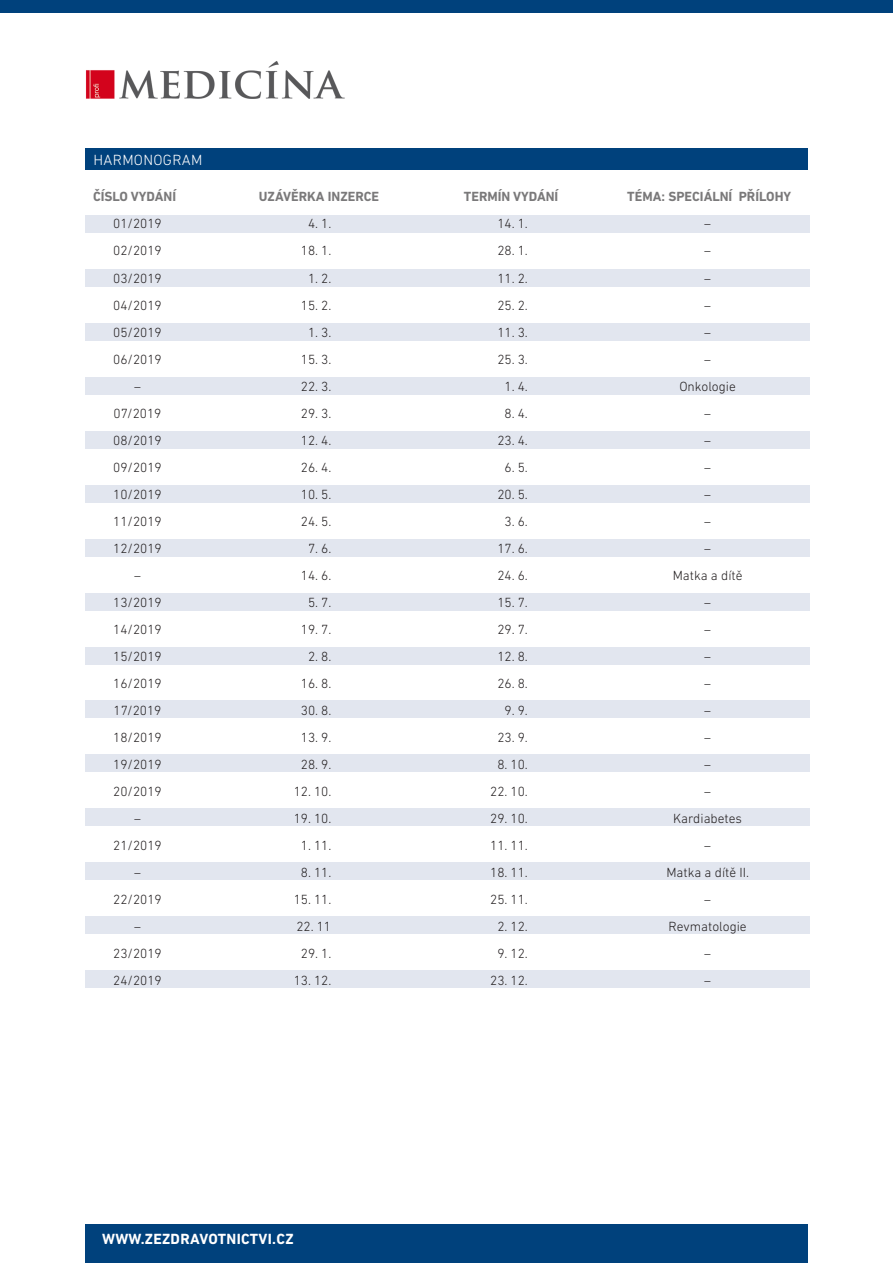
<style>
.page{position:relative;width:893px;height:1263px;background:#fff}
.page>*{position:absolute;margin:0;border:0;box-sizing:border-box;transform-origin:0 0}
.sekce_hlavicka_verza{font:700 15px "DIN Next LT Pro";letter-spacing:.02em;color:#fff}
.sekce_hlavicka_verza-2{font:300 15px "DIN Next LT Pro";letter-spacing:.02em;color:#fff}
.tabulka_text{font:300 13.5px "DIN Next LT Pro";color:#231f20}
.tabulka_hlavicka{font:700 13.5px "DIN Next LT Pro";color:#7a797a}
</style>
<div class="page">
<div style="left:85px;top:149px;width:723px;height:21px;background:#00417c"></div>
<div style="left:85px;top:216px;width:724px;height:17px;background:#e2e6ef"></div>
<div style="left:85px;top:431px;width:724px;height:17px;background:#e2e6ef"></div>
<div style="left:85px;top:701px;width:724px;height:17px;background:#e2e6ef"></div>
<div style="left:85px;top:917px;width:724px;height:17px;background:#e2e6ef"></div>
<div style="left:85px;top:269px;width:724px;height:18px;background:#e2e6ef"></div>
<div style="left:85px;top:485px;width:724px;height:17px;background:#e2e6ef"></div>
<div style="left:85px;top:755px;width:724px;height:17px;background:#e2e6ef"></div>
<div style="left:85px;top:971px;width:724px;height:17px;background:#e2e6ef"></div>
<div style="left:85px;top:323px;width:724px;height:17px;background:#e2e6ef"></div>
<div style="left:85px;top:539px;width:724px;height:17px;background:#e2e6ef"></div>
<div style="left:85px;top:593px;width:724px;height:17px;background:#e2e6ef"></div>
<div style="left:85px;top:809px;width:724px;height:17px;background:#e2e6ef"></div>
<div style="left:85px;top:377px;width:724px;height:17px;background:#e2e6ef"></div>
<div style="left:85px;top:647px;width:724px;height:17px;background:#e2e6ef"></div>
<div style="left:85px;top:863px;width:724px;height:17px;background:#e2e6ef"></div>
<div style="left:85px;top:1225px;width:723px;height:38px;background:#00417c"></div>
<div style="left:0;top:0;width:893px;height:13px;background:#00417c"></div>
<img style="left:86px;top:61px;width:259px;height:38px">
<p class="sekce_hlavicka_verza-2" style="left:94px;top:151px;width:110px">HARMONOGRAM</p>
<p class="tabulka_hlavicka" style="left:93px;top:189px;width:85px">ČÍSLO VYDÁNÍ</p>
<p class="tabulka_hlavicka" style="left:259px;top:189px;width:122px">UZÁVĚRKA INZERCE</p>
<p class="tabulka_hlavicka" style="left:464px;top:189px;width:96px">TERMÍN VYDÁNÍ</p>
<p class="tabulka_hlavicka" style="left:627px;top:189px;width:165px">TÉMA: SPECIÁLNÍ PŘÍLOHY</p>
<p class="tabulka_text" style="left:113px;top:216px;width:50px">01/2019</p>
<p class="tabulka_text" style="left:308px;top:216px;width:25px">4. 1.</p>
<p class="tabulka_text" style="left:497px;top:216px;width:32px">14. 1.</p>
<p class="tabulka_text" style="left:704px;top:216px;width:8px">–</p>
<p class="tabulka_text" style="left:113px;top:243px;width:50px">02/2019</p>
<p class="tabulka_text" style="left:301px;top:243px;width:32px">18. 1.</p>
<p class="tabulka_text" style="left:497px;top:243px;width:32px">28. 1.</p>
<p class="tabulka_text" style="left:704px;top:243px;width:8px">–</p>
<p class="tabulka_text" style="left:113px;top:270px;width:50px">03/2019</p>
<p class="tabulka_text" style="left:308px;top:270px;width:25px">1. 2.</p>
<p class="tabulka_text" style="left:497px;top:270px;width:32px">11. 2.</p>
<p class="tabulka_text" style="left:704px;top:270px;width:8px">–</p>
<p class="tabulka_text" style="left:113px;top:297px;width:50px">04/2019</p>
<p class="tabulka_text" style="left:301px;top:297px;width:32px">15. 2.</p>
<p class="tabulka_text" style="left:497px;top:297px;width:32px">25. 2.</p>
<p class="tabulka_text" style="left:704px;top:297px;width:8px">–</p>
<p class="tabulka_text" style="left:113px;top:324px;width:50px">05/2019</p>
<p class="tabulka_text" style="left:308px;top:324px;width:25px">1. 3.</p>
<p class="tabulka_text" style="left:497px;top:324px;width:32px">11. 3.</p>
<p class="tabulka_text" style="left:704px;top:324px;width:8px">–</p>
<p class="tabulka_text" style="left:113px;top:351px;width:50px">06/2019</p>
<p class="tabulka_text" style="left:301px;top:351px;width:32px">15. 3.</p>
<p class="tabulka_text" style="left:497px;top:351px;width:32px">25. 3.</p>
<p class="tabulka_text" style="left:704px;top:351px;width:8px">–</p>
<p class="tabulka_text" style="left:134px;top:378px;width:8px">–</p>
<p class="tabulka_text" style="left:301px;top:378px;width:32px">22. 3.</p>
<p class="tabulka_text" style="left:505px;top:378px;width:25px">1. 4.</p>
<p class="tabulka_text" style="left:679px;top:378px;width:58px">Onkologie</p>
<p class="tabulka_text" style="left:114px;top:405px;width:49px">07/2019</p>
<p class="tabulka_text" style="left:301px;top:405px;width:32px">29. 3.</p>
<p class="tabulka_text" style="left:505px;top:405px;width:25px">8. 4.</p>
<p class="tabulka_text" style="left:704px;top:405px;width:8px">–</p>
<p class="tabulka_text" style="left:113px;top:432px;width:50px">08/2019</p>
<p class="tabulka_text" style="left:301px;top:432px;width:32px">12. 4.</p>
<p class="tabulka_text" style="left:497px;top:432px;width:32px">23. 4.</p>
<p class="tabulka_text" style="left:704px;top:432px;width:8px">–</p>
<p class="tabulka_text" style="left:113px;top:459px;width:50px">09/2019</p>
<p class="tabulka_text" style="left:301px;top:459px;width:32px">26. 4.</p>
<p class="tabulka_text" style="left:505px;top:459px;width:25px">6. 5.</p>
<p class="tabulka_text" style="left:704px;top:459px;width:8px">–</p>
<p class="tabulka_text" style="left:113px;top:486px;width:50px">10/2019</p>
<p class="tabulka_text" style="left:301px;top:486px;width:32px">10. 5.</p>
<p class="tabulka_text" style="left:497px;top:486px;width:32px">20. 5.</p>
<p class="tabulka_text" style="left:704px;top:486px;width:8px">–</p>
<p class="tabulka_text" style="left:113px;top:513px;width:50px">11/2019</p>
<p class="tabulka_text" style="left:301px;top:513px;width:32px">24. 5.</p>
<p class="tabulka_text" style="left:505px;top:513px;width:25px">3. 6.</p>
<p class="tabulka_text" style="left:704px;top:513px;width:8px">–</p>
<p class="tabulka_text" style="left:113px;top:540px;width:50px">12/2019</p>
<p class="tabulka_text" style="left:308px;top:540px;width:25px">7. 6.</p>
<p class="tabulka_text" style="left:497px;top:540px;width:32px">17. 6.</p>
<p class="tabulka_text" style="left:704px;top:540px;width:8px">–</p>
<p class="tabulka_text" style="left:134px;top:567px;width:8px">–</p>
<p class="tabulka_text" style="left:301px;top:567px;width:32px">14. 6.</p>
<p class="tabulka_text" style="left:497px;top:567px;width:32px">24. 6.</p>
<p class="tabulka_text" style="left:673px;top:567px;width:71px">Matka a dítě</p>
<p class="tabulka_text" style="left:113px;top:594px;width:50px">13/2019</p>
<p class="tabulka_text" style="left:308px;top:594px;width:25px">5. 7.</p>
<p class="tabulka_text" style="left:497px;top:594px;width:32px">15. 7.</p>
<p class="tabulka_text" style="left:704px;top:594px;width:8px">–</p>
<p class="tabulka_text" style="left:113px;top:621px;width:50px">14/2019</p>
<p class="tabulka_text" style="left:301px;top:621px;width:32px">19. 7.</p>
<p class="tabulka_text" style="left:497px;top:621px;width:32px">29. 7.</p>
<p class="tabulka_text" style="left:704px;top:621px;width:8px">–</p>
<p class="tabulka_text" style="left:113px;top:648px;width:50px">15/2019</p>
<p class="tabulka_text" style="left:308px;top:648px;width:25px">2. 8.</p>
<p class="tabulka_text" style="left:497px;top:648px;width:32px">12. 8.</p>
<p class="tabulka_text" style="left:704px;top:648px;width:8px">–</p>
<p class="tabulka_text" style="left:113px;top:675px;width:50px">16/2019</p>
<p class="tabulka_text" style="left:301px;top:675px;width:32px">16. 8.</p>
<p class="tabulka_text" style="left:497px;top:675px;width:32px">26. 8.</p>
<p class="tabulka_text" style="left:704px;top:675px;width:8px">–</p>
<p class="tabulka_text" style="left:114px;top:702px;width:49px">17/2019</p>
<p class="tabulka_text" style="left:301px;top:702px;width:32px">30. 8.</p>
<p class="tabulka_text" style="left:505px;top:702px;width:25px">9. 9.</p>
<p class="tabulka_text" style="left:704px;top:702px;width:8px">–</p>
<p class="tabulka_text" style="left:113px;top:729px;width:50px">18/2019</p>
<p class="tabulka_text" style="left:301px;top:729px;width:32px">13. 9.</p>
<p class="tabulka_text" style="left:497px;top:729px;width:32px">23. 9.</p>
<p class="tabulka_text" style="left:704px;top:729px;width:8px">–</p>
<p class="tabulka_text" style="left:113px;top:756px;width:50px">19/2019</p>
<p class="tabulka_text" style="left:301px;top:756px;width:32px">28. 9.</p>
<p class="tabulka_text" style="left:497px;top:756px;width:32px">8. 10.</p>
<p class="tabulka_text" style="left:704px;top:756px;width:8px">–</p>
<p class="tabulka_text" style="left:113px;top:783px;width:50px">20/2019</p>
<p class="tabulka_text" style="left:294px;top:783px;width:39px">12. 10.</p>
<p class="tabulka_text" style="left:490px;top:783px;width:39px">22. 10.</p>
<p class="tabulka_text" style="left:704px;top:783px;width:8px">–</p>
<p class="tabulka_text" style="left:134px;top:810px;width:8px">–</p>
<p class="tabulka_text" style="left:294px;top:810px;width:39px">19. 10.</p>
<p class="tabulka_text" style="left:490px;top:810px;width:39px">29. 10.</p>
<p class="tabulka_text" style="left:673px;top:810px;width:70px">Kardiabetes</p>
<p class="tabulka_text" style="left:113px;top:837px;width:50px">21/2019</p>
<p class="tabulka_text" style="left:301px;top:837px;width:32px">1. 11.</p>
<p class="tabulka_text" style="left:490px;top:837px;width:39px">11. 11.</p>
<p class="tabulka_text" style="left:704px;top:837px;width:8px">–</p>
<p class="tabulka_text" style="left:134px;top:864px;width:8px">–</p>
<p class="tabulka_text" style="left:301px;top:864px;width:32px">8. 11.</p>
<p class="tabulka_text" style="left:490px;top:864px;width:39px">18. 11.</p>
<p class="tabulka_text" style="left:666px;top:864px;width:84px">Matka a dítě II.</p>
<p class="tabulka_text" style="left:113px;top:891px;width:50px">22/2019</p>
<p class="tabulka_text" style="left:294px;top:891px;width:39px">15. 11.</p>
<p class="tabulka_text" style="left:490px;top:891px;width:39px">25. 11.</p>
<p class="tabulka_text" style="left:704px;top:891px;width:8px">–</p>
<p class="tabulka_text" style="left:134px;top:918px;width:8px">–</p>
<p class="tabulka_text" style="left:296px;top:918px;width:36px">22. 11</p>
<p class="tabulka_text" style="left:497px;top:918px;width:32px">2. 12.</p>
<p class="tabulka_text" style="left:668px;top:918px;width:80px">Revmatologie</p>
<p class="tabulka_text" style="left:113px;top:945px;width:50px">23/2019</p>
<p class="tabulka_text" style="left:301px;top:945px;width:32px">29. 1.</p>
<p class="tabulka_text" style="left:497px;top:945px;width:32px">9. 12.</p>
<p class="tabulka_text" style="left:704px;top:945px;width:8px">–</p>
<p class="tabulka_text" style="left:113px;top:972px;width:50px">24/2019</p>
<p class="tabulka_text" style="left:294px;top:972px;width:39px">13. 12.</p>
<p class="tabulka_text" style="left:490px;top:972px;width:39px">23. 12.</p>
<p class="tabulka_text" style="left:704px;top:972px;width:8px">–</p>
<p class="sekce_hlavicka_verza" style="left:102px;top:1230px;width:193px">WWW.ZEZDRAVOTNICTVI.CZ</p>
</div>
